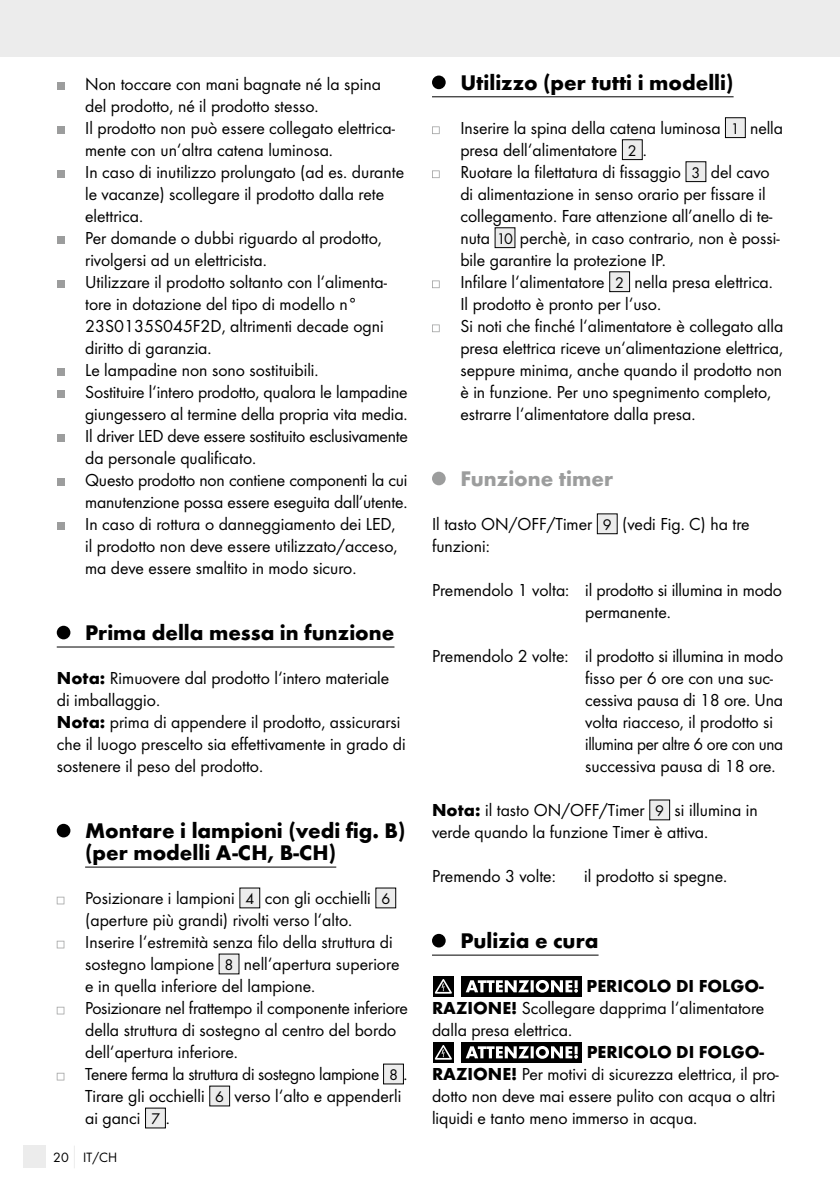
<style>
.page{position:relative;width:840px;height:1191px;background:#fff}
.page>*{position:absolute;margin:0;border:0;box-sizing:border-box;transform-origin:0 0}
.t1{font:700 22px/22px "Futura";color:#000}
.t2{font:700 22px "Futura";color:#9c9d9d}
.t3{font:18px/22px "Futura Boo";color:#000}
.t4{font:700 18px "Futura";color:#000}
.t5{font:14px "Futura Boo";color:#000}
.s1{font-family:"Futura";font-weight:700}
.s2{font-size:16px}
</style>
<div class="page">
<div style="left:0;top:0;width:839px;height:57px;background:#ececec"></div>
<svg style="left:74px;top:1146px;width:1px;height:22px"></svg>
<div style="left:23px;top:1145px;width:22px;height:23px;background:#ececec"></div>
<hr style="left:57px;top:646px;width:337px;height:1px;background:#000">
<hr style="left:85px;top:866px;width:251px;height:1px;background:#000">
<div style="left:57px;top:82px;width:7px;height:8px;background:#9c9d9d"></div>
<div style="left:57px;top:126px;width:7px;height:8px;background:#9c9d9d"></div>
<div style="left:57px;top:170px;width:7px;height:8px;background:#9c9d9d"></div>
<div style="left:57px;top:236px;width:7px;height:8px;background:#9c9d9d"></div>
<div style="left:57px;top:280px;width:7px;height:8px;background:#9c9d9d"></div>
<div style="left:57px;top:368px;width:7px;height:8px;background:#9c9d9d"></div>
<div style="left:57px;top:390px;width:7px;height:8px;background:#9c9d9d"></div>
<div style="left:57px;top:434px;width:7px;height:8px;background:#9c9d9d"></div>
<div style="left:57px;top:478px;width:7px;height:8px;background:#9c9d9d"></div>
<div style="left:57px;top:522px;width:7px;height:8px;background:#9c9d9d"></div>
<div style="left:57px;top:626px;width:13px;height:13px;background:#000;border-radius:50%"></div>
<div style="left:57px;top:824px;width:13px;height:13px;background:#000;border-radius:50%"></div>
<svg style="left:57px;top:896px;width:7px;height:8px"></svg>
<div style="left:240px;top:888px;width:19px;height:20px;background:#ececec"></div>
<div style="left:375px;top:888px;width:20px;height:20px;background:#ececec"></div>
<svg style="left:57px;top:940px;width:7px;height:8px"></svg>
<div style="left:219px;top:954px;width:20px;height:20px;background:#ececec"></div>
<svg style="left:57px;top:1006px;width:7px;height:8px"></svg>
<svg style="left:57px;top:1072px;width:7px;height:8px"></svg>
<div style="left:383px;top:1064px;width:20px;height:20px;background:#ececec"></div>
<div style="left:210px;top:1086px;width:19px;height:20px;background:#ececec"></div>
<div style="left:209px;top:1085px;width:21px;height:21px;border:1px solid #000"></div>
<div style="left:145px;top:1108px;width:20px;height:20px;background:#ececec"></div>
<div style="left:145px;top:1107px;width:21px;height:21px;border:1px solid #000"></div>
<hr style="left:432px;top:96px;width:301px;height:1px;background:#000">
<hr style="left:432px;top:954px;width:166px;height:1px;background:#000">
<div style="left:432px;top:76px;width:13px;height:13px;background:#000;border-radius:50%"></div>
<svg style="left:432px;top:126px;width:7px;height:8px"></svg>
<div style="left:725px;top:118px;width:19px;height:20px;background:#ececec"></div>
<div style="left:724px;top:117px;width:21px;height:21px;border:1px solid #000"></div>
<div style="left:622px;top:140px;width:20px;height:20px;background:#ececec"></div>
<div style="left:621px;top:139px;width:21px;height:21px;border:1px solid #000"></div>
<svg style="left:432px;top:170px;width:7px;height:8px"></svg>
<div style="left:685px;top:162px;width:20px;height:20px;background:#ececec"></div>
<div style="left:685px;top:161px;width:21px;height:21px;border:1px solid #000"></div>
<div style="left:495px;top:228px;width:19px;height:20px;background:#ececec"></div>
<svg style="left:432px;top:280px;width:7px;height:8px"></svg>
<div style="left:609px;top:272px;width:20px;height:20px;background:#ececec"></div>
<div style="left:609px;top:271px;width:20px;height:21px;border:1px solid #000"></div>
<svg style="left:432px;top:324px;width:7px;height:8px"></svg>
<div style="left:432px;top:472px;width:13px;height:13px;background:#9c9d9d;border-radius:50%"></div>
<div style="left:597px;top:514px;width:20px;height:20px;background:#ececec"></div>
<div style="left:596px;top:513px;width:21px;height:21px;border:1px solid #000"></div>
<div style="left:649px;top:800px;width:20px;height:20px;background:#ececec"></div>
<div style="left:432px;top:934px;width:13px;height:13px;background:#000;border-radius:50%"></div>
<div style="left:461px;top:976px;width:121px;height:20px;background:#000"></div>
<svg style="left:465px;top:980px;width:112px;height:12px"></svg>
<svg style="left:433px;top:976px;width:20px;height:20px"></svg>
<svg style="left:434px;top:979px;width:17px;height:14px"></svg>
<div style="left:461px;top:1042px;width:121px;height:20px;background:#000"></div>
<svg style="left:466px;top:1046px;width:111px;height:12px"></svg>
<svg style="left:433px;top:1042px;width:20px;height:20px"></svg>
<svg style="left:434px;top:1045px;width:17px;height:14px"></svg>
<p class="t3" style="left:85px;top:73px;width:324px">Non toccare con mani bagnate né la spina<br>del prodotto, né il prodotto stesso.<br>Il prodotto non può essere collegato elettrica&shy;mente con un‘altra catena luminosa.<br>In caso di inutilizzo prolungato (ad es. durante le vacanze) scollegare il prodotto dalla rete elettrica.<br>Per domande o dubbi riguardo al prodotto, rivolgersi ad un elettricista.<br>Utilizzare il prodotto soltanto con l‘alimenta&shy;tore in dotazione del tipo di modello n° 23S0135S045F2D, altrimenti decade ogni diritto di garanzia.<br>Le lampadine non sono sostituibili.<br>Sostituire l‘intero prodotto, qualora le lampadine giungessero al termine della propria vita media.<br>Il driver LED deve essere sostituito esclusivamente da personale qualificato.<br>Questo prodotto non contiene componenti la cui manutenzione possa essere eseguita dall’utente.<br>In caso di rottura o danneggiamento dei LED,<br>il prodotto non deve essere utilizzato/acceso, ma deve essere smaltito in modo sicuro.</p>
<p class="t1" style="left:85px;top:621px;width:310px">Prima della messa in funzione</p>
<p class="t3" style="left:57px;top:667px;width:350px"><span class="s1">Nota:</span> Rimuovere dal prodotto l‘intero materiale di imballaggio.<br><span class="s1">Nota:</span> prima di appendere il prodotto, assicurarsi che il luogo prescelto sia effettivamente in grado di sostenere il peso del prodotto.</p>
<p class="t1" style="left:85px;top:819px;width:322px">Montare i lampioni (vedi fig. B) (per modelli A-CH, B-CH)</p>
<p class="t3" style="left:85px;top:887px;width:324px">Posizionare i lampioni <span class="s2">4</span> con gli occhielli <span class="s2">6 </span>(aperture più grandi) rivolti verso l‘alto.<br>Inserire l‘estremità senza filo della struttura di sostegno lampione <span class="s2">8</span> nell‘apertura superiore e in quella inferiore del lampione.<br>Posizionare nel frattempo il componente inferiore della struttura di sostegno al centro del bordo dell‘apertura inferiore.<br>Tenere ferma la struttura di sostegno lampione <span class="s2">8</span> .<br>Tirare gli occhielli <span class="s2">6</span> verso l‘alto e appenderli ai ganci <span class="s2">7</span> .</p>
<p class="t5" style="left:53px;top:1149px;width:65px">20 IT/CH</p>
<p class="t1" style="left:460px;top:71px;width:274px">Utilizzo (per tutti i modelli)</p>
<p class="t3" style="left:460px;top:117px;width:324px">Inserire la spina della catena luminosa <span class="s2">1</span> nella presa dell‘alimentatore <span class="s2">2</span> .<br>Ruotare la filettatura di fissaggio <span class="s2">3</span> del cavo di alimentazione in senso orario per fissare il collegamento. Fare attenzione all’anello di te&shy;nuta <span class="s2">10</span> perchè, in caso contrario, non è possi&shy;bile garantire la protezione IP.<br>Infilare l‘alimentatore <span class="s2">2</span> nella presa elettrica.<br>Il prodotto è pronto per l‘uso.<br>Si noti che finché l‘alimentatore è collegato alla presa elettrica riceve un‘alimentazione elettrica, seppure minima, anche quando il prodotto non è in funzione. Per uno spegnimento completo, estrarre l‘alimentatore dalla presa.</p>
<p class="t2" style="left:460px;top:465px;width:154px">Funzione timer</p>
<p class="t3" style="left:432px;top:513px;width:319px">Il tasto ON/OFF/Timer <span class="s2">9</span> (vedi Fig. C) ha tre funzioni:</p>
<p class="t3" style="left:585px;top:579px;width:198px;text-indent:-153px">Premendolo 1 volta: il prodotto si illumina in modo permanente.</p>
<p class="t3" style="left:585px;top:645px;width:199px;text-indent:-153px">Premendolo 2 volte: il prodotto si illumina in modo fisso per 6 ore con una suc&shy;cessiva pausa di 18 ore. Una volta riacceso, il prodotto si illumina per altre 6 ore con una successiva pausa di 18 ore.</p>
<p class="t3" style="left:432px;top:799px;width:327px"><span class="s1">Nota:</span> il tasto ON/OFF/Timer <span class="s2">9</span> si illumina in verde quando la funzione Timer è attiva.</p>
<p class="t3" style="left:432px;top:865px;width:125px">Premendo 3 volte:</p>
<p class="t3" style="left:584px;top:865px;width:145px">il prodotto si spegne.</p>
<p class="t1" style="left:460px;top:929px;width:140px">Pulizia e cura</p>
<p class="t4" style="left:586px;top:975px;width:179px">PERICOLO DI FOLGO-</p>
<p class="t3" style="left:432px;top:997px;width:333px"><span class="s1">RAZIONE!</span> Scollegare dapprima l‘alimentatore dalla presa elettrica.</p>
<p class="t4" style="left:586px;top:1041px;width:179px">PERICOLO DI FOLGO-</p>
<p class="t3" style="left:432px;top:1063px;width:348px"><span class="s1">RAZIONE!</span> Per motivi di sicurezza elettrica, il pro&shy;dotto non deve mai essere pulito con acqua o altri liquidi e tanto meno immerso in acqua.</p>
</div>
